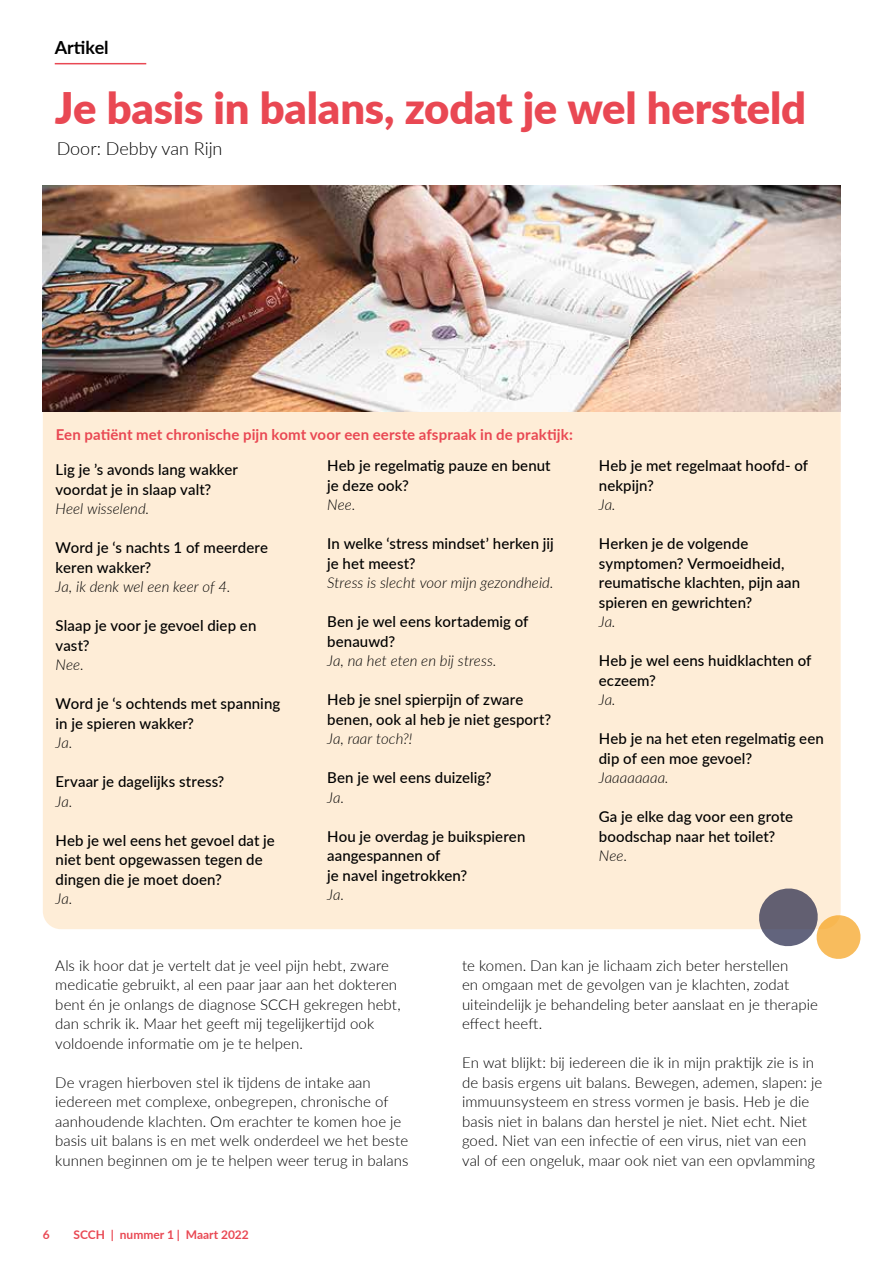
<style>
.page{position:relative;width:893px;height:1263px;background:#fff}
.page>*{position:absolute;margin:0;border:0;box-sizing:border-box;transform-origin:0 0}
.t1{font:900 43.5px "Lato";letter-spacing:-.005em;color:#e94853}
.t2{font:300 18px "Lato";color:#000}
.t3{font:700 18px "Lato";color:#000}
.t4{font:300 15px/19.5px "Lato";color:#000}
.t5{font:500 15px/19.5px "Lato";letter-spacing:.005em;color:#000}
.t6{font:italic 300 15px "Lato";letter-spacing:.005em;color:#000}
.t7{font:700 15px "Lato";letter-spacing:.01em;color:#e94853}
.t8{font:700 12px "Lato";color:#e94853}
.s1{font-weight:300;font-style:italic}
.s2{font-weight:300}
</style>
<div class="page">
<div style="left:43px;top:411px;width:798px;height:518px;background:#feedd7"></div>
<img style="left:43px;top:186px;width:798px;height:225px">
<hr style="left:55px;top:63px;width:91px;height:1px;background:#e94853">
<svg style="left:755px;top:884px;width:106px;height:75px"></svg>
<p class="t3" style="left:55px;top:34px;width:56px">Artikel</p>
<h1 class="t1" style="left:55px;top:76px;width:753px">Je basis in balans, zodat je wel hersteld</h1>
<p class="t2" style="left:57px;top:136px;width:167px">Door: Debby van Rijn</p>
<p class="t7" style="left:56px;top:423px;width:519px">Een patiënt met chronische pijn komt voor een eerste afspraak in de praktijk:</p>
<p class="t5" style="left:56px;top:459px;width:184px">Lig je ’s avonds lang wakker voordat je in slaap valt?</p>
<p class="t6" style="left:56px;top:498px;width:95px">Heel wisselend.</p>
<p class="t5" style="left:56px;top:537px;width:214px">Word je ‘s nachts 1 of meerdere keren wakker?</p>
<p class="t6" style="left:56px;top:576px;width:177px">Ja, ik denk wel een keer of 4.</p>
<p class="t5" style="left:56px;top:615px;width:202px">Slaap je voor je gevoel diep en vast?</p>
<p class="t6" style="left:56px;top:654px;width:30px">Nee.</p>
<p class="t5" style="left:56px;top:693px;width:226px">Word je ‘s ochtends met spanning in je spieren wakker?</p>
<p class="t6" style="left:56px;top:732px;width:18px">Ja.</p>
<p class="t5" style="left:56px;top:771px;width:170px">Ervaar je dagelijks stress?</p>
<p class="t6" style="left:56px;top:791px;width:18px">Ja.</p>
<p class="t5" style="left:56px;top:830px;width:221px">Heb je wel eens het gevoel dat je niet bent opgewassen tegen de dingen die je moet doen?</p>
<p class="t6" style="left:56px;top:888px;width:18px">Ja.</p>
<p class="t5" style="left:327px;top:455px;width:225px">Heb je regelmatig pauze en benut je deze ook?</p>
<p class="t6" style="left:327px;top:494px;width:30px">Nee.</p>
<p class="t5" style="left:327px;top:533px;width:228px">In welke ‘stress mindset’ herken jij je het meest?</p>
<p class="t6" style="left:327px;top:572px;width:228px">Stress is slecht voor mijn gezondheid.</p>
<p class="t5" style="left:327px;top:611px;width:203px">Ben je wel eens kortademig of benauwd?</p>
<p class="t6" style="left:327px;top:650px;width:171px">Ja, na het eten en bij stress.</p>
<p class="t5" style="left:327px;top:689px;width:225px">Heb je snel spierpijn of zware benen, ook al heb je niet gesport?</p>
<p class="t6" style="left:327px;top:728px;width:87px">Ja, raar toch?!</p>
<p class="t5" style="left:327px;top:767px;width:166px">Ben je wel eens duizelig?</p>
<p class="t6" style="left:327px;top:787px;width:18px">Ja.</p>
<p class="t5" style="left:327px;top:826px;width:200px">Hou je overdag je buikspieren aangespannen of<br>je navel ingetrokken?</p>
<p class="t6" style="left:327px;top:884px;width:18px">Ja.</p>
<p class="t5" style="left:599px;top:455px;width:211px">Heb je met regelmaat hoofd- of nekpijn?</p>
<p class="t6" style="left:599px;top:494px;width:18px">Ja.</p>
<p class="t5" style="left:599px;top:533px;width:203px">Herken je de volgende symptomen? Vermoeidheid, reumatische klachten, pijn aan spieren en gewrichten?</p>
<p class="t6" style="left:599px;top:611px;width:18px">Ja.</p>
<p class="t5" style="left:599px;top:650px;width:214px">Heb je wel eens huidklachten of eczeem?</p>
<p class="t6" style="left:599px;top:689px;width:18px">Ja.</p>
<p class="t5" style="left:599px;top:728px;width:227px">Heb je na het eten regelmatig een dip of een moe gevoel?</p>
<p class="t6" style="left:599px;top:767px;width:71px">Jaaaaaaaa.</p>
<p class="t5" style="left:599px;top:806px;width:196px">Ga je elke dag voor een grote boodschap naar het toilet?<br><span class="s1">Nee</span><span class="s2">.</span></p>
<p class="t4" style="left:55px;top:955px;width:347px">Als ik hoor dat je vertelt dat je veel pijn hebt, zware medicatie gebruikt, al een paar jaar aan het dokteren bent én je onlangs de diagnose SCCH gekregen hebt, dan schrik ik. Maar het geeft mij tegelijkertijd ook voldoende informatie om je te helpen.</p>
<p class="t4" style="left:55px;top:1072px;width:355px">De vragen hierboven stel ik tijdens de intake aan iedereen met complexe, onbegrepen, chronische of aanhoudende klachten. Om erachter te komen hoe je basis uit balans is en met welk onderdeel we het beste kunnen beginnen om je te helpen weer terug in balans</p>
<p class="t8" style="left:43px;top:1226px;width:208px">6 SCCH | nummer 1 | Maart 2022</p>
<p class="t4" style="left:462px;top:955px;width:357px">te komen. Dan kan je lichaam zich beter herstellen<br>en omgaan met de gevolgen van je klachten, zodat uiteindelijk je behandeling beter aanslaat en je therapie effect heeft.</p>
<p class="t4" style="left:462px;top:1052px;width:362px">En wat blijkt: bij iedereen die ik in mijn praktijk zie is in de basis ergens uit balans. Bewegen, ademen, slapen: je immuunsysteem en stress vormen je basis. Heb je die basis niet in balans dan herstel je niet. Niet echt. Niet goed. Niet van een infectie of een virus, niet van een val of een ongeluk, maar ook niet van een opvlamming</p>
</div>
